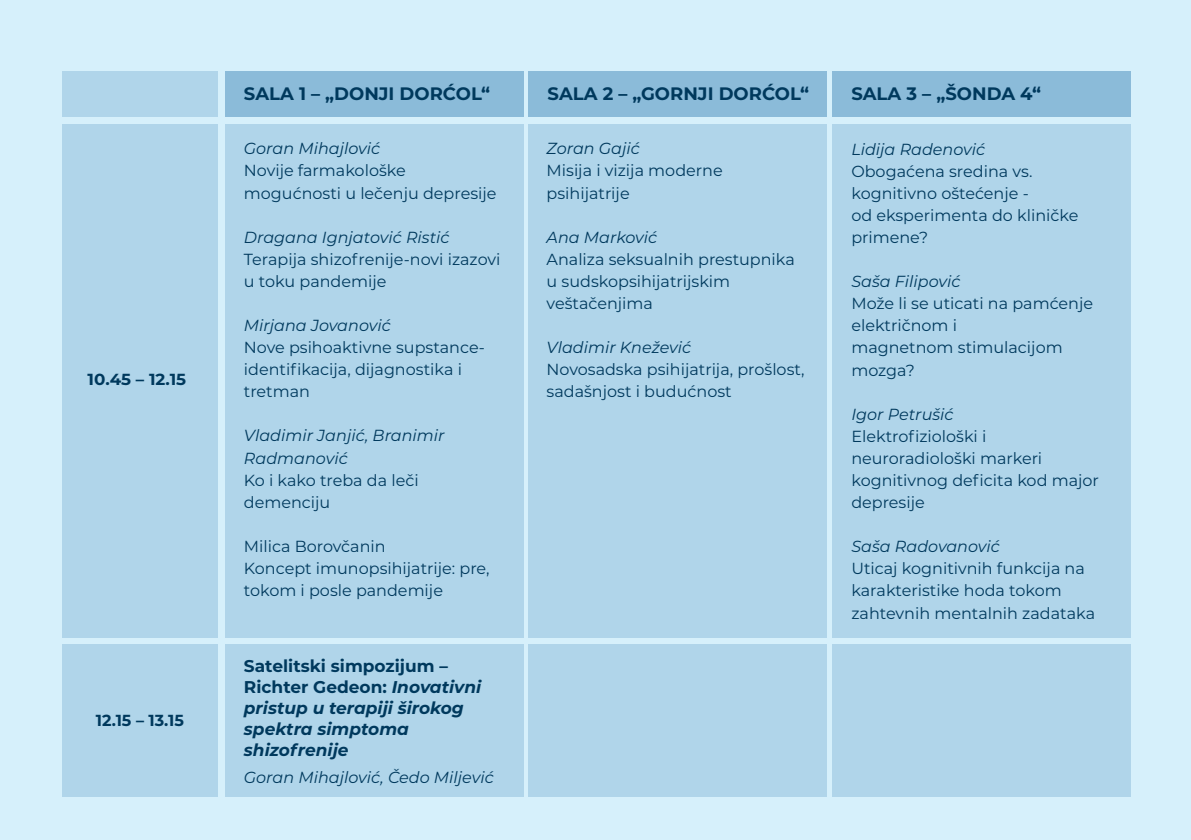
<style>
.page{position:relative;width:1191px;height:840px;background:#fff}
.page>*{position:absolute;margin:0;border:0;box-sizing:border-box;transform-origin:0 0}
.t1{font:700 18px "Montserrat";color:#00395d}
.t2{font:italic 700 17px/21px "Montserrat";color:#00395d}
.t3{font:16px/22px "Montserrat";color:#00395d}
.t4{font:italic 16px/22px "Montserrat";color:#00395d}
.t5{font:700 16px "Montserrat";color:#00395d}
.t6{font:700 16px "Montserrat";color:#00395d;scale:1.04 1}
.s1{font-style:normal}
</style>
<div class="page">
<div style="left:0;top:0;width:1191px;height:839px;background:#d6f0fb"></div>
<div style="left:62px;top:124px;width:156px;height:512px;background:#b0d5ea"></div>
<div style="left:225px;top:124px;width:298px;height:512px;background:#b0d5ea"></div>
<div style="left:529px;top:124px;width:298px;height:512px;background:#b0d5ea"></div>
<div style="left:832px;top:124px;width:298px;height:512px;background:#b0d5ea"></div>
<div style="left:62px;top:644px;width:156px;height:152px;background:#b0d5ea"></div>
<div style="left:225px;top:644px;width:298px;height:152px;background:#b0d5ea"></div>
<div style="left:529px;top:644px;width:298px;height:152px;background:#b0d5ea"></div>
<div style="left:832px;top:644px;width:298px;height:152px;background:#b0d5ea"></div>
<div style="left:62px;top:71px;width:156px;height:45px;background:#b0d5ea"></div>
<div style="left:225px;top:71px;width:298px;height:45px;background:#8bbbd9"></div>
<div style="left:529px;top:71px;width:298px;height:45px;background:#8bbbd9"></div>
<div style="left:832px;top:71px;width:298px;height:46px;background:#8bbbd9"></div>
<p class="t6" style="left:88px;top:370px;width:96px">10.45 – 12.15</p>
<p class="t5" style="left:96px;top:710px;width:90px">12.15 – 13.15</p>
<p class="t1" style="left:244px;top:83px;width:248px">SALA 1 – „DONJI DORĆOL“</p>
<p class="t1" style="left:547px;top:83px;width:263px">SALA 2 – „GORNJI DORĆOL“</p>
<p class="t1" style="left:851px;top:83px;width:191px">SALA 3 – „ŠONDA 4“</p>
<p class="t4" style="left:244px;top:137px;width:138px">Goran Mihajlović</p>
<p class="t3" style="left:244px;top:160px;width:254px">Novije farmakološke mogućnosti u lečenju depresije</p>
<p class="t4" style="left:244px;top:226px;width:207px">Dragana Ignjatović Ristić</p>
<p class="t3" style="left:244px;top:248px;width:258px">Terapija shizofrenije-novi izazovi u toku pandemije</p>
<p class="t4" style="left:244px;top:314px;width:148px">Mirjana Jovanović</p>
<p class="t3" style="left:244px;top:336px;width:243px">Nove psihoaktivne supstance&shy;identifikacija, dijagnostika i tretman</p>
<p class="t4" style="left:244px;top:424px;width:202px">Vladimir Janjić, Branimir<br>Radmanović</p>
<p class="t3" style="left:244px;top:468px;width:176px">Ko i kako treba da leči demenciju</p>
<p class="t3" style="left:244px;top:535px;width:247px">Milica Borovčanin<br>Koncept imunopsihijatrije: pre, tokom i posle pandemije</p>
<p class="t2" style="left:244px;top:654px;width:239px"><span class="s1">Satelitski simpozijum –<br>Richter Gedeon:</span> Inovativni pristup u terapiji širokog spektra simptoma shizofrenije</p>
<p class="t4" style="left:244px;top:765px;width:251px">Goran Mihajlović, Čedo Milјević</p>
<p class="t4" style="left:546px;top:137px;width:95px">Zoran Gajić</p>
<p class="t3" style="left:546px;top:160px;width:178px">Misija i vizija moderne psihijatrije</p>
<p class="t4" style="left:546px;top:226px;width:112px">Ana Marković</p>
<p class="t3" style="left:546px;top:248px;width:250px">Analiza seksualnih prestupnika u sudskopsihijatrijskim veštačenjima</p>
<p class="t4" style="left:546px;top:336px;width:146px">Vladimir Knežević</p>
<p class="t3" style="left:546px;top:358px;width:259px">Novosadska psihijatrija, prošlost, sadašnjost i budućnost</p>
<p class="t4" style="left:851px;top:138px;width:135px">Lidija Radenović</p>
<p class="t3" style="left:851px;top:160px;width:228px">Obogaćena sredina vs. kognitivno oštećenje -<br>od eksperimenta do kliničke primene?</p>
<p class="t4" style="left:851px;top:270px;width:111px">Saša Filipović</p>
<p class="t3" style="left:851px;top:292px;width:243px">Može li se uticati na pamćenje električnom i<br>magnetnom stimulacijom mozga?</p>
<p class="t4" style="left:851px;top:403px;width:104px">Igor Petrušić</p>
<p class="t3" style="left:851px;top:425px;width:249px">Elektrofiziološki i neuroradiološki markeri kognitivnog deficita kod major depresije</p>
<p class="t4" style="left:851px;top:535px;width:150px">Saša Radovanović</p>
<p class="t3" style="left:851px;top:557px;width:245px">Uticaj kognitivnih funkcija na karakteristike hoda tokom zahtevnih mentalnih zadataka</p>
</div>
